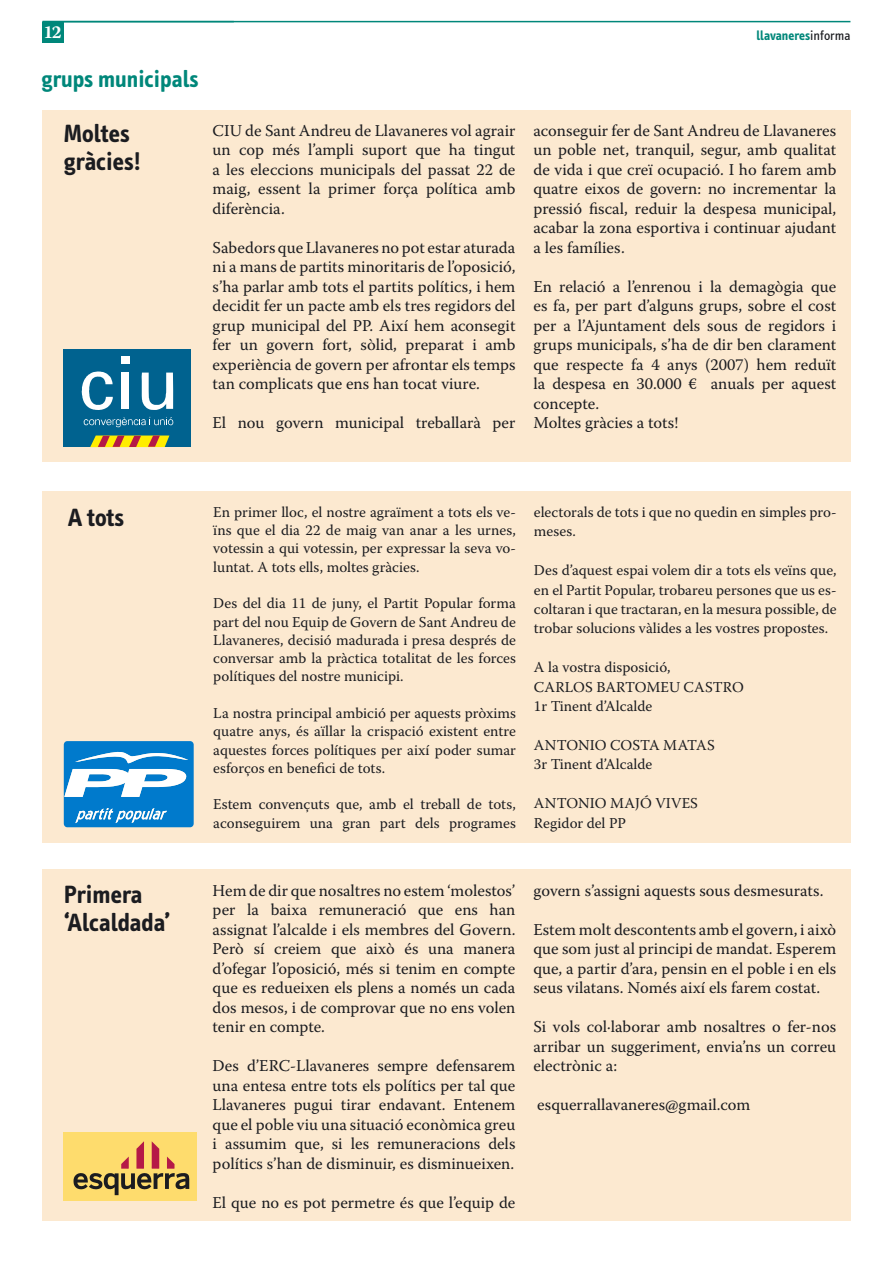
<style>
.page{position:relative;width:893px;height:1263px;background:#fff}
.page>*{position:absolute;margin:0;border:0;box-sizing:border-box;transform-origin:0 0}
.t1{font:700 25.5px/28.5px "Info Text";color:#1b1c20}
.t2{font:700 24px "Info Text";color:#00877a}
.t3{font:700 18px "Warnock Pro";color:#fff}
.t4{font:16.5px/19.5px "Warnock Pro";color:#1b1c20;text-align:justify}
.t5{font:15px/18.3px "Warnock Pro";color:#1b1c20}
.t6{font:700 13.5px "Info Text";color:#00877a}
.s1{font-weight:400;color:#1b1c20}
</style>
<div class="page">
<hr style="left:43px;top:21px;width:807px;height:1px;background:#00877a">
<div style="left:42px;top:22px;width:22px;height:21px;background:#00877a"></div>
<div style="left:42px;top:110px;width:808px;height:351px;background:#fce9d0"></div>
<div style="left:64px;top:349px;width:127px;height:98px;background:#00628f"></div>
<div style="left:121px;top:357px;width:8px;height:7px;background:#fff"></div>
<svg style="left:81px;top:371px;width:32px;height:39px"></svg>
<div style="left:122px;top:373px;width:7px;height:36px;background:#fff"></div>
<svg style="left:142px;top:373px;width:31px;height:37px"></svg>
<svg style="left:83px;top:417px;width:90px;height:10px"></svg>
<svg style="left:90px;top:435px;width:79px;height:12px"></svg>
<div style="left:43px;top:869px;width:808px;height:351px;background:#fce9d0"></div>
<div style="left:63px;top:1132px;width:134px;height:68px;background:#fedc6d"></div>
<svg style="left:74px;top:1141px;width:115px;height:54px"></svg>
<div style="left:42px;top:491px;width:808px;height:351px;background:#fce9d0"></div>
<svg style="left:64px;top:741px;width:130px;height:86px;background:#429cd8"></svg>
<p class="t3" style="left:44px;top:21px;width:20px">12</p>
<p class="t6" style="left:756px;top:28px;width:95px">llavaneres<span class="s1">informa</span></p>
<h2 class="t2" style="left:42px;top:66px;width:159px">grups municipals</h2>
<h1 class="t1" style="left:64px;top:119px;width:79px">Moltes gràcies!</h1>
<p class="t4" style="left:213px;top:120px;width:304px">CIU de Sant Andreu de Llavaneres vol agrair un cop més l’ampli suport que ha tingut a les eleccions municipals del passat 22 de maig, essent la primer força política amb diferència.</p>
<p class="t4" style="left:213px;top:237px;width:304px">Sabedors que Llavaneres no pot estar aturada ni a mans de partits minoritaris de l’oposició, s’ha parlar amb tots el partits polítics, i hem decidit fer un pacte amb els tres regidors del grup municipal del PP. Així hem aconsegit fer un govern fort, sòlid, preparat i amb experiència de govern per afrontar els temps tan complicats que ens han tocat viure.</p>
<p class="t4" style="left:213px;top:413px;width:304px">El nou govern municipal treballarà per</p>
<p class="t4" style="left:533px;top:120px;width:304px">aconseguir fer de Sant Andreu de Llavaneres un poble net, tranquil, segur, amb qualitat de vida i que creï ocupació. I ho farem amb quatre eixos de govern: no incrementar la pressió fiscal, reduir la despesa municipal, acabar la zona esportiva i continuar ajudant a les famílies.</p>
<p class="t4" style="left:533px;top:276px;width:304px;text-align:left">En relació a l’enrenou i la demagògia que es fa, per part d’alguns grups, sobre el cost per a l’Ajuntament dels sous de regidors i grups municipals, s’ha de dir ben clarament que respecte fa 4 anys (2007) hem reduït la despesa en 30.000 € anuals per aquest concepte.<br>Moltes gràcies a tots!</p>
<h1 class="t1" style="left:68px;top:503px;width:58px">A tots</h1>
<h1 class="t1" style="left:64px;top:880px;width:108px">Primera ‘Alcaldada’</h1>
<p class="t5" style="left:213px;top:503px;width:304px;text-align:justify">En primer lloc, el nostre agraïment a tots els ve&shy;ïns que el dia 22 de maig van anar a les urnes, votessin a qui votessin, per expressar la seva vo&shy;luntat. A tots ells, moltes gràcies.</p>
<p class="t5" style="left:213px;top:594px;width:304px;text-align:justify">Des del dia 11 de juny, el Partit Popular forma part del nou Equip de Govern de Sant Andreu de Llavaneres, decisió madurada i presa després de conversar amb la pràctica totalitat de les forces polítiques del nostre municipi.</p>
<p class="t5" style="left:213px;top:704px;width:304px;text-align:justify">La nostra principal ambició per aquests pròxims quatre anys, és aïllar la crispació existent entre aquestes forces polítiques per així poder sumar esforços en benefici de tots.</p>
<p class="t5" style="left:213px;top:795px;width:304px">Estem convençuts que, amb el treball de tots, aconseguirem una gran part dels programes</p>
<p class="t5" style="left:534px;top:502px;width:304px;line-height:19.5px">electorals de tots i que no quedin en simples pro&shy;meses.</p>
<p class="t5" style="left:534px;top:560px;width:304px;line-height:19.4px;text-align:justify">Des d’aquest espai volem dir a tots els veïns que, en el Partit Popular, trobareu persones que us es&shy;coltaran i que tractaran, en la mesura possible, de trobar solucions vàlides a les vostres propostes.</p>
<p class="t5" style="left:534px;top:657px;width:211px;line-height:19.4px">A la vostra disposició,<br>CARLOS BARTOMEU CASTRO<br>1r Tinent d’Alcalde</p>
<p class="t5" style="left:534px;top:735px;width:182px;line-height:19.5px">ANTONIO COSTA MATAS<br>3r Tinent d’Alcalde</p>
<p class="t5" style="left:534px;top:793px;width:165px;line-height:19.4px">ANTONIO MAJÓ VIVES<br>Regidor del PP</p>
<p class="t4" style="left:213px;top:880px;width:304px">Hem de dir que nosaltres no estem ‘molestos’ per la baixa remuneració que ens han assignat l’alcalde i els membres del Govern.<br>Però sí creiem que això és una manera d’ofegar l’oposició, més si tenim en compte que es redueixen els plens a només un cada dos mesos, i de comprovar que no ens volen tenir en compte.</p>
<p class="t4" style="left:213px;top:1056px;width:304px">Des d’ERC-Llavaneres sempre defensarem una entesa entre tots els polítics per tal que Llavaneres pugui tirar endavant. Entenem que el poble viu una situació econòmica greu i assumim que, si les remuneracions dels polítics s’han de disminuir, es disminueixen.</p>
<p class="t4" style="left:213px;top:1192px;width:304px">El que no es pot permetre és que l’equip de</p>
<p class="t4" style="left:533px;top:880px;width:292px">govern s’assigni aquests sous desmesurats.</p>
<p class="t4" style="left:533px;top:919px;width:304px">Estem molt descontents amb el govern, i això que som just al principi de mandat. Esperem que, a partir d’ara, pensin en el poble i en els seus vilatans. Només així els farem costat.</p>
<p class="t4" style="left:533px;top:1017px;width:304px">Si vols col·laborar amb nosaltres o fer-nos arribar un suggeriment, envia’ns un correu electrònic a:</p>
<p class="t4" style="left:537px;top:1095px;width:215px">esquerrallavaneres@gmail.com</p>
</div>
